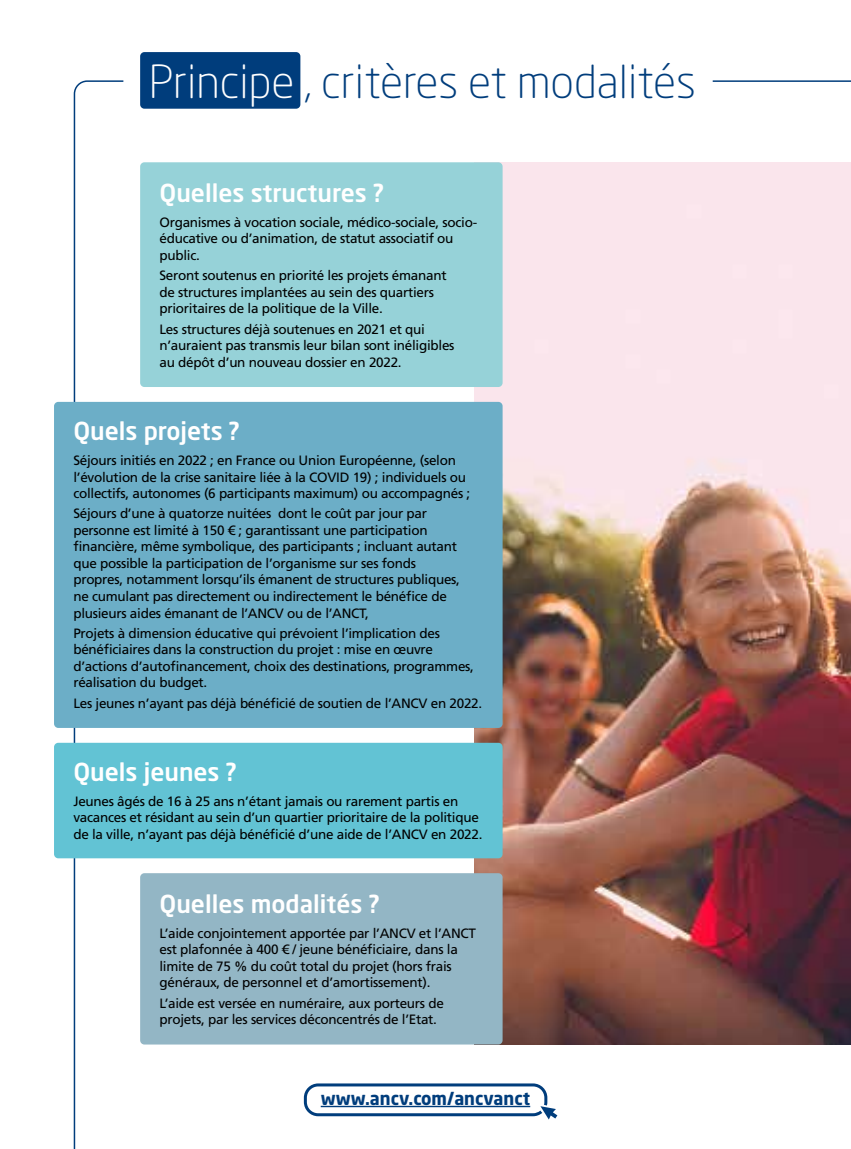
<style>
.page{position:relative;width:851px;height:1149px;background:#fff}
.page>*{position:absolute;margin:0;border:0;box-sizing:border-box;transform-origin:0 0}
.t1{font:300 45px "Neo Sans Pro";color:#003d7c}
.t2{font:500 24.6px "Neo Sans Pro";color:#fff}
.t3{font:700 17.7px "Neo Sans Pro";color:#003d7c}
.t4{font:13.5px/16.5px "Frutiger LT Std";letter-spacing:-.02em;color:#000}
.s1{color:#fff}
</style>
<div class="page">
<div style="left:140px;top:52px;width:160px;height:57px;background:#003d7c;border-radius:4px"></div>
<img style="left:474px;top:162px;width:376px;height:882px">
<svg style="left:73px;top:80px;width:52px;height:1068px"></svg>
<hr style="left:712px;top:80px;width:138px;height:2px;background:#003d7c">
<svg style="left:304px;top:1083px;width:253px;height:36px"></svg>
<div style="left:140px;top:162px;width:362px;height:225px;background:#96d2d8;border-radius:4px"></div>
<div style="left:54px;top:402px;width:448px;height:325px;background:#6caec7;border-radius:4px"></div>
<div style="left:54px;top:742px;width:448px;height:116px;background:#62c3d4;border-radius:4px"></div>
<div style="left:140px;top:872px;width:362px;height:172px;background:#93b6c5;border-radius:4px"></div>
<h1 class="t1" style="left:149px;top:55px;width:548px"><span class="s1">Principe</span> , critères et modalités</h1>
<h2 class="t2" style="left:159px;top:177px;width:226px">Quelles structures ?</h2>
<p class="t4" style="left:159px;top:214px;width:319px">Organismes à vocation sociale, médico-sociale, socio&shy;éducative ou d’animation, de statut associatif ou public.</p>
<p class="t4" style="left:159px;top:267px;width:288px">Seront soutenus en priorité les projets émanant de structures implantées au sein des quartiers prioritaires de la politique de la Ville.</p>
<p class="t4" style="left:159px;top:321px;width:296px">Les structures déjà soutenues en 2021 et qui n’auraient pas transmis leur bilan sont inéligibles au dépôt d’un nouveau dossier en 2022.</p>
<h2 class="t2" style="left:73px;top:415px;width:168px">Quels projets ?</h2>
<p class="t4" style="left:73px;top:452px;width:398px">Séjours initiés en 2022 ; en France ou Union Européenne, (selon l’évolution de la crise sanitaire liée à la COVID 19) ; individuels ou collectifs, autonomes (6 participants maximum) ou accompagnés ;</p>
<p class="t4" style="left:73px;top:505px;width:388px">Séjours d’une à quatorze nuitées dont le coût par jour par personne est limité à 150 € ; garantissant une participation financière, même symbolique, des participants ; incluant autant que possible la participation de l’organisme sur ses fonds propres, notamment lorsqu’ils émanent de structures publiques, ne cumulant pas directement ou indirectement le bénéfice de plusieurs aides émanant de l’ANCV ou de l’ANCT,</p>
<p class="t4" style="left:73px;top:624px;width:402px">Projets à dimension éducative qui prévoient l’implication des bénéficiaires dans la construction du projet : mise en œuvre d’actions d’autofinancement, choix des destinations, programmes, réalisation du budget.</p>
<p class="t4" style="left:73px;top:694px;width:410px">Les jeunes n’ayant pas déjà bénéficié de soutien de l’ANCV en 2022.</p>
<h2 class="t2" style="left:73px;top:756px;width:165px">Quels jeunes ?</h2>
<p class="t4" style="left:73px;top:792px;width:410px">Jeunes âgés de 16 à 25 ans n’étant jamais ou rarement partis en vacances et résidant au sein d’un quartier prioritaire de la politique de la ville, n’ayant pas déjà bénéficié d’une aide de l’ANCV en 2022.</p>
<h2 class="t2" style="left:159px;top:887px;width:221px">Quelles modalités ?</h2>
<p class="t4" style="left:159px;top:924px;width:318px">L’aide conjointement apportée par l’ANCV et l’ANCT est plafonnée à 400 € / jeune bénéficiaire, dans la limite de 75 % du coût total du projet (hors frais généraux, de personnel et d’amortissement).</p>
<p class="t4" style="left:159px;top:994px;width:286px">L’aide est versée en numéraire, aux porteurs de projets, par les services déconcentrés de l’Etat.</p>
<h3 class="t3" style="left:321px;top:1086px;width:211px">www.ancv.com/ancvanct</h3>
</div>
